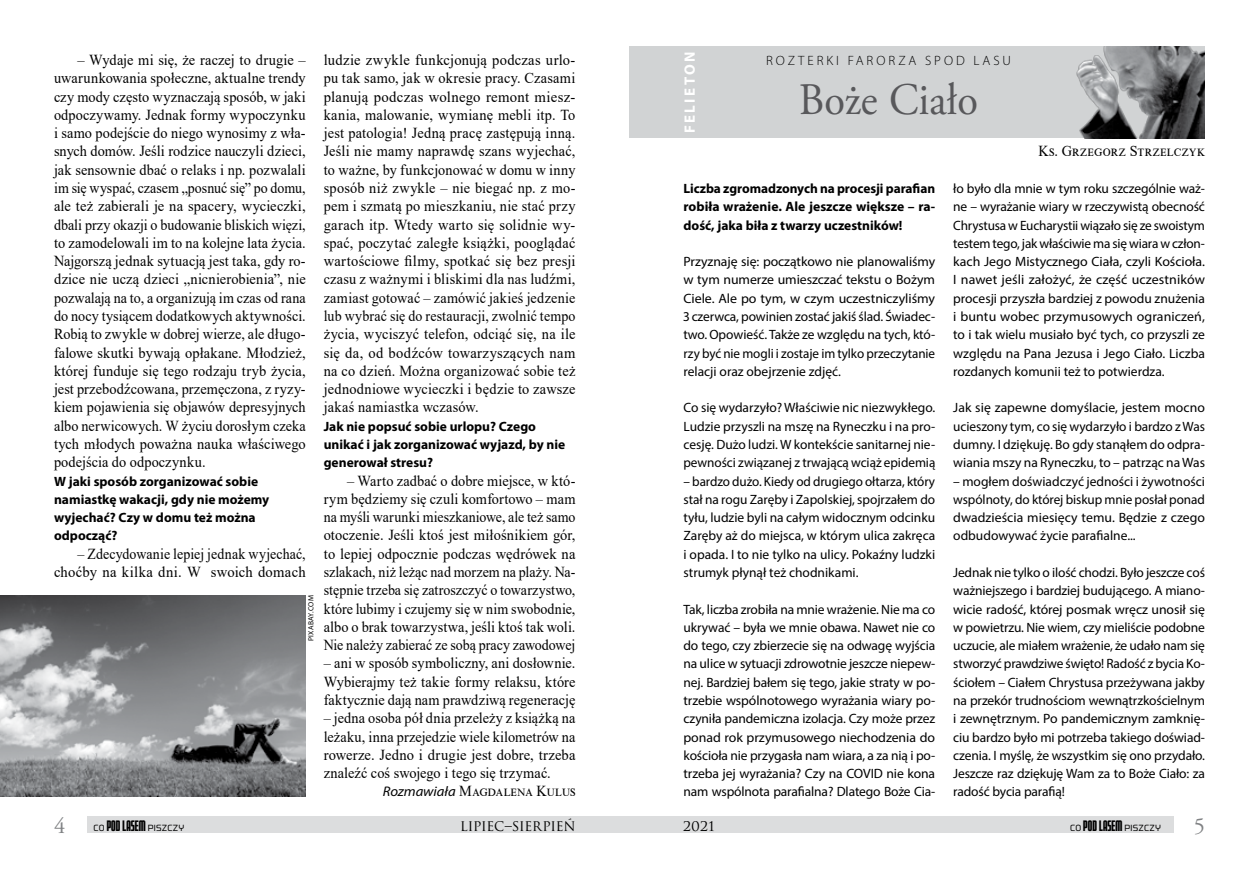
<style>
.page{position:relative;width:1259px;height:893px;background:#fff}
.page>*{position:absolute;margin:0;border:0;box-sizing:border-box;transform-origin:0 0}
.t1{font:45px "Adobe Garamond Pro";color:#58585b;scale:.94 1}
.t2{font:22.5px "Adobe Garamond Pro";color:#808284}
.t3{font:15.3px/18.3px "Times New Roman";letter-spacing:.01em;color:#000;text-align:justify;scale:.94 1}
.t4{font:15.3px/18.3px "Times New Roman";letter-spacing:.01em;color:#000;text-align:justify;scale:.95 1}
.t5{font:15.3px/18.3px "Times New Roman";letter-spacing:.01em;color:#000;text-align:right;scale:.91 1}
.t6{font:15.3px "Times New Roman";letter-spacing:.06em;color:#000;scale:.94 1}
.t7{font:15.3px "Times New Roman";letter-spacing:.03em;color:#000;scale:.94 1}
.t8{font:15.3px "Trajan Pro";letter-spacing:-.02em;color:#000;scale:.94 1}
.t9{font:700 15px "Myriad Pro";letter-spacing:.16em;color:#fff}
.t10{font:13.5px/18.3px "Myriad Pro";color:#000;text-align:justify}
.t11{font:700 13.5px/18.3px "Myriad Pro";color:#000}
.t12{font:300 13.5px "Myriad Pro";letter-spacing:.22em;color:#000}
.t13{font:9px "Morgan Big";letter-spacing:.03em;color:#000;scale:.94 1}
.t14{font:7.5px "Myriad Pro";letter-spacing:.04em;color:#000}
.s1{font-family:"Myriad Pro";font-style:italic;font-size:13.95px}
.s2{font-family:"Morgan Tower Four";font-size:15.3px}
</style>
<div class="page">
<div style="left:87px;top:817px;width:544px;height:16px;background:#dcddde"></div>
<div style="left:629px;top:817px;width:545px;height:16px;background:#dcddde"></div>
<div style="left:629px;top:47px;width:576px;height:91px;background:#d1d3d4"></div>
<img style="left:1076px;top:47px;width:129px;height:91px">
<img style="left:0;top:595px;width:306px;height:201px">
<p class="t3" style="left:54px;top:50px;width:269px;text-indent:23px">– Wydaje mi się, że raczej to drugie – uwarunkowania społeczne, aktualne trendy czy mody często wyznaczają sposób, w jaki odpoczywamy. Jednak formy wypoczynku i samo podejście do niego wynosimy z wła&shy;snych domów. Jeśli rodzice nauczyli dzieci, jak sensownie dbać o relaks i np. pozwalali im się wyspać, czasem „posnuć się” po domu, ale też zabierali je na spacery, wycieczki, dbali przy okazji o budowanie bliskich więzi, to zamodelowali im to na kolejne lata życia.<br>Najgorszą jednak sytuacją jest taka, gdy ro&shy;dzice nie uczą dzieci „nicnierobienia”, nie pozwalają na to, a organizują im czas od rana do nocy tysiącem dodatkowych aktywności.<br>Robią to zwykle w dobrej wierze, ale długo&shy;falowe skutki bywają opłakane. Młodzież, której funduje się tego rodzaju tryb życia, jest przebodźcowana, przemęczona, z ryzy&shy;kiem pojawienia się objawów depresyjnych albo nerwicowych. W życiu dorosłym czeka tych młodych poważna nauka właściwego podejścia do odpoczynku.</p>
<p class="t11" style="left:54px;top:471px;width:217px">W jaki sposób zorganizować sobie namiastkę wakacji, gdy nie możemy wyjechać? Czy w domu też można odpocząć?</p>
<p class="t5" style="left:54px;top:544px;width:278px">– Zdecydowanie lepiej jednak wyjechać, choćby na kilka dni. W swoich domach</p>
<p class="t14" style="left:306px;top:641px;width:47px;rotate:-90deg">PIXABAY.COM</p>
<p class="t4" style="left:324px;top:50px;width:266px">ludzie zwykle funkcjonują podczas urlo&shy;pu tak samo, jak w okresie pracy. Czasami planują podczas wolnego remont miesz&shy;kania, malowanie, wymianę mebli itp. To jest patologia! Jedną pracę zastępują inną.<br>Jeśli nie mamy naprawdę szans wyjechać, to ważne, by funkcjonować w domu w inny sposób niż zwykle – nie biegać np. z mo&shy;pem i szmatą po mieszkaniu, nie stać przy garach itp. Wtedy warto się solidnie wy&shy;spać, poczytać zaległe książki, pooglądać wartościowe filmy, spotkać się bez presji czasu z ważnymi i bliskimi dla nas ludźmi, zamiast gotować – zamówić jakieś jedzenie lub wybrać się do restauracji, zwolnić tempo życia, wyciszyć telefon, odciąć się, na ile się da, od bodźców towarzyszących nam na co dzień. Można organizować sobie też jednodniowe wycieczki i będzie to zawsze jakaś namiastka wczasów.</p>
<p class="t11" style="left:324px;top:417px;width:243px">Jak nie popsuć sobie urlopu? Czego unikać i jak zorganizować wyjazd, by nie generował stresu?</p>
<p class="t3" style="left:324px;top:471px;width:269px;text-indent:23px">– Warto zadbać o dobre miejsce, w któ&shy;rym będziemy się czuli komfortowo – mam na myśli warunki mieszkaniowe, ale też samo otoczenie. Jeśli ktoś jest miłośnikiem gór, to lepiej odpocznie podczas wędrówek na szlakach, niż leżąc nad morzem na plaży. Na&shy;stępnie trzeba się zatroszczyć o towarzystwo, które lubimy i czujemy się w nim swobodnie, albo o brak towarzystwa, jeśli ktoś tak woli.<br>Nie należy zabierać ze sobą pracy zawodowej</p>
<p class="t3" style="left:324px;top:654px;width:269px">– ani w sposób symboliczny, ani dosłownie.<br>Wybierajmy też takie formy relaksu, które faktycznie dają nam prawdziwą regenerację</p>
<p class="t3" style="left:324px;top:709px;width:269px">– jedna osoba pół dnia przeleży z książką na leżaku, inna przejedzie wiele kilometrów na rowerze. Jedno i drugie jest dobre, trzeba znaleźć coś swojego i tego się trzymać.</p>
<p class="t6" style="left:383px;top:780px;width:206px"><span class="s1">Rozmawiała</span> Magdalena Kulus</p>
<p class="t9" style="left:680px;top:133px;width:83px;rotate:-90deg">FELIETON</p>
<p class="t12" style="left:766px;top:53px;width:246px">ROZTERKI FARORZA SPOD LASU</p>
<h1 class="t1" style="left:799px;top:73px;width:192px">Boże Ciało</h1>
<p class="t7" style="left:1038px;top:141px;width:178px">Ks. Grzegorz Strzelczyk</p>
<p class="t11" style="left:683px;top:179px;width:253px;text-align:justify">Liczba zgromadzonych na procesji parafian robiła wrażenie. Ale jeszcze większe – ra&shy;dość, jaka biła z twarzy uczestników!</p>
<p class="t10" style="left:683px;top:252px;width:253px">Przyznaję się: początkowo nie planowaliśmy w tym numerze umieszczać tekstu o Bożym Ciele. Ale po tym, w czym uczestniczyliśmy 3 czerwca, powinien zostać jakiś ślad. Świadec&shy;two. Opowieść. Także ze względu na tych, któ&shy;rzy być nie mogli i zostaje im tylko przeczytanie relacji oraz obejrzenie zdjęć.</p>
<p class="t10" style="left:683px;top:399px;width:253px">Co się wydarzyło? Właściwie nic niezwykłego.<br>Ludzie przyszli na mszę na Ryneczku i na pro&shy;cesję. Dużo ludzi. W kontekście sanitarnej nie&shy;pewności związanej z trwającą wciąż epidemią</p>
<p class="t10" style="left:683px;top:472px;width:253px">– bardzo dużo. Kiedy od drugiego ołtarza, który stał na rogu Zaręby i Zapolskiej, spojrzałem do tyłu, ludzie byli na całym widocznym odcinku Zaręby aż do miejsca, w którym ulica zakręca i opada. I to nie tylko na ulicy. Pokaźny ludzki strumyk płynął też chodnikami.</p>
<p class="t10" style="left:683px;top:600px;width:253px">Tak, liczba zrobiła na mnie wrażenie. Nie ma co ukrywać – była we mnie obawa. Nawet nie co do tego, czy zbierzecie się na odwagę wyjścia na ulice w sytuacji zdrowotnie jeszcze niepew&shy;nej. Bardziej bałem się tego, jakie straty w po&shy;trzebie wspólnotowego wyrażania wiary po&shy;czyniła pandemiczna izolacja. Czy może przez ponad rok przymusowego niechodzenia do kościoła nie przygasła nam wiara, a za nią i po&shy;trzeba jej wyrażania? Czy na COVID nie kona nam wspólnota parafialna? Dlatego Boże Cia-</p>
<p class="t10" style="left:953px;top:179px;width:253px">ło było dla mnie w tym roku szczególnie waż&shy;ne – wyrażanie wiary w rzeczywistą obecność Chrystusa w Eucharystii wiązało się ze swoistym testem tego, jak właściwie ma się wiara w człon&shy;kach Jego Mistycznego Ciała, czyli Kościoła.<br>I nawet jeśli założyć, że część uczestników procesji przyszła bardziej z powodu znużenia i buntu wobec przymusowych ograniczeń, to i tak wielu musiało być tych, co przyszli ze względu na Pana Jezusa i Jego Ciało. Liczba rozdanych komunii też to potwierdza.</p>
<p class="t10" style="left:953px;top:399px;width:253px">Jak się zapewne domyślacie, jestem mocno ucieszony tym, co się wydarzyło i bardzo z Was dumny. I dziękuję. Bo gdy stanąłem do odpra&shy;wiania mszy na Ryneczku, to – patrząc na Was</p>
<p class="t10" style="left:953px;top:472px;width:253px">– mogłem doświadczyć jedności i żywotności wspólnoty, do której biskup mnie posłał ponad dwadzieścia miesięcy temu. Będzie z czego odbudowywać życie parafialne...</p>
<p class="t10" style="left:953px;top:563px;width:253px">Jednak nie tylko o ilość chodzi. Było jeszcze coś ważniejszego i bardziej budującego. A miano&shy;wicie radość, której posmak wręcz unosił się w powietrzu. Nie wiem, czy mieliście podobne uczucie, ale miałem wrażenie, że udało nam się stworzyć prawdziwe święto! Radość z bycia Ko&shy;ściołem – Ciałem Chrystusa przeżywana jakby na przekór trudnościom wewnątrzkościelnym i zewnętrznym. Po pandemicznym zamknię&shy;ciu bardzo było mi potrzeba takiego doświad&shy;czenia. I myślę, że wszystkim się ono przydało.<br>Jeszcze raz dziękuję Wam za to Boże Ciało: za radość bycia parafią!</p>
<h2 class="t2" style="left:54px;top:812px;width:13px">4</h2>
<p class="t13" style="left:94px;top:821px;width:98px">CO <span class="s2">POD LASEM</span> PISZCZY</p>
<p class="t8" style="left:460px;top:815px;width:124px">LIPIEC–SIERPIEŃ</p>
<p class="t8" style="left:683px;top:815px;width:35px">2021</p>
<p class="t13" style="left:1070px;top:821px;width:98px">CO <span class="s2">POD LASEM</span> PISZCZY</p>
<h2 class="t2" style="left:1193px;top:812px;width:13px">5</h2>
</div>
